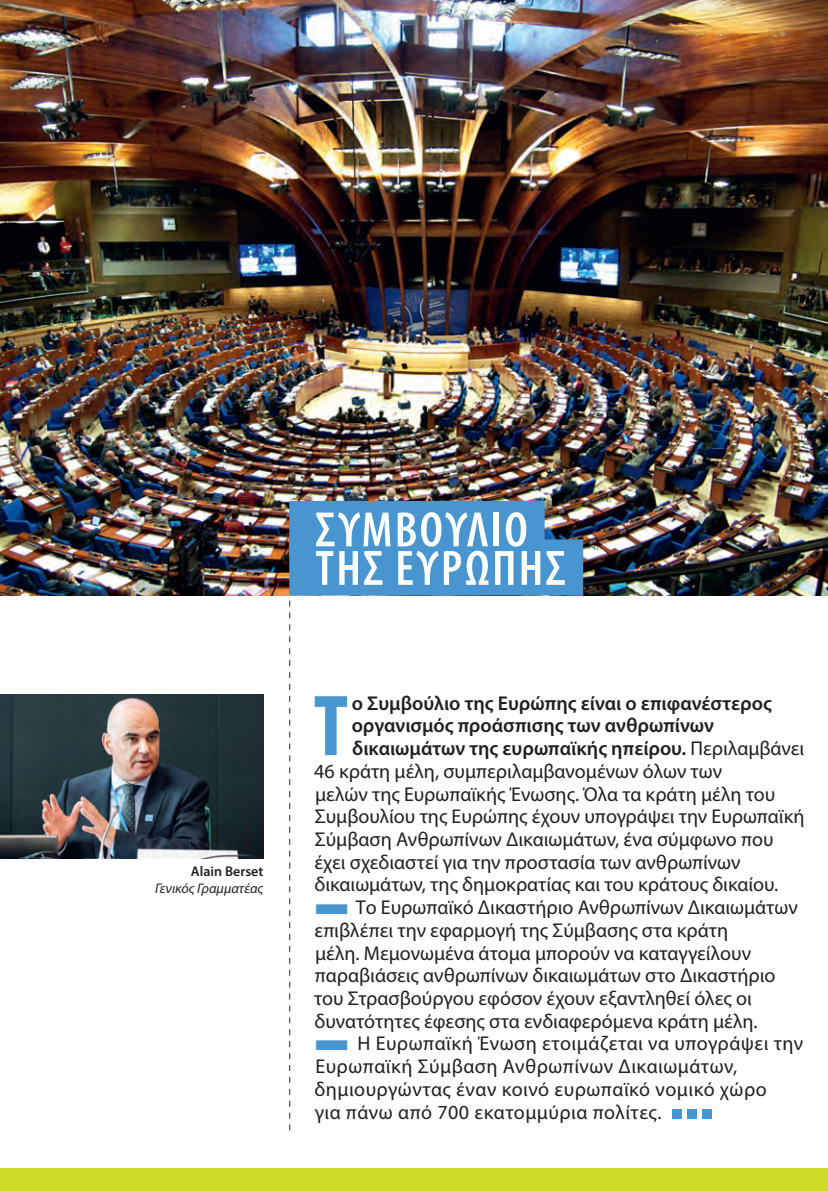
<style>
.page{position:relative;width:828px;height:1191px;background:#fff}
.page>*{position:absolute;margin:0;border:0;box-sizing:border-box;transform-origin:0 0}
.t1{font:700 condensed 87.4px "Myriad Pro";color:#4895d0}
.t2{font:600 condensed 50px/38.4px "Myriad Pro";letter-spacing:.045em;color:#fff}
.t3{font:20px/22.8px "Myriad Pro";color:#231f20}
.t4{font:20px/22.6px "Myriad Pro";letter-spacing:.025em;color:#231f20}
.t5{font:600 20px "Myriad Pro";color:#231f20}
.t6{font:italic 14px "Myriad Pro";color:#231f20}
.t7{font:600 14px "Myriad Pro";color:#231f20}
.s1{font-weight:400}
.s2{color:#4895d0}
</style>
<div class="page">
<img style="left:0;top:0;width:828px;height:595px">
<div style="left:671px;top:1108px;width:10px;height:10px;background:#4895d0"></div>
<div style="left:687px;top:1108px;width:10px;height:10px;background:#4895d0"></div>
<div style="left:702px;top:1108px;width:10px;height:10px;background:#4895d0"></div>
<div style="left:289px;top:501px;width:255px;height:56px;background:#4895d0"></div>
<div style="left:289px;top:539px;width:294px;height:56px;background:#4895d0"></div>
<svg style="left:289px;top:600px;width:1px;height:530px"></svg>
<div style="left:0;top:1168px;width:828px;height:23px;background:#cddc28"></div>
<img style="left:0;top:694px;width:263px;height:164px">
<p class="t7" style="left:191px;top:862px;width:74px">Alain Berset</p>
<p class="t6" style="left:155px;top:880px;width:110px">Γενικός Γραμματέας</p>
<h2 class="t2" style="left:315px;top:509px;width:252px">ΣΥΜΒΟΥΛΙΟ<br>ΤΗΣ ΕΥΡΩΠΗΣ</h2>
<h1 class="t1" style="left:314px;top:671px;width:36px">T</h1>
<p class="t5" style="left:352px;top:690px;width:421px">ο Συμβούλιο της Ευρώπης είναι ο επιφανέστερος</p>
<p class="t5" style="left:352px;top:713px;width:364px">οργανισμός προάσπισης των ανθρωπίνων</p>
<p class="t5" style="left:352px;top:735px;width:454px">δικαιωμάτων της ευρωπαϊκής ηπείρου. <span class="s1">Περιλαμβάνει</span></p>
<p class="t3" style="left:314px;top:759px;width:409px">46 κράτη μέλη, συμπεριλαμβανομένων όλων των</p>
<p class="t3" style="left:315px;top:782px;width:462px">μελών της Ευρωπαϊκής Ένωσης. Όλα τα κράτη μέλη του</p>
<p class="t3" style="left:315px;top:805px;width:491px">Συμβουλίου της Ευρώπης έχουν υπογράψει την Ευρωπαϊκή</p>
<p class="t3" style="left:315px;top:827px;width:460px">Σύμβαση Ανθρωπίνων Δικαιωμάτων, ένα σύμφωνο που</p>
<p class="t3" style="left:314px;top:850px;width:428px">έχει σχεδιαστεί για την προστασία των ανθρωπίνων</p>
<p class="t3" style="left:314px;top:873px;width:465px">δικαιωμάτων, της δημοκρατίας και του κράτους δικαίου.</p>
<p class="t3" style="left:314px;top:895px;width:485px"><span class="s2">■</span> Το Ευρωπαϊκό Δικαστήριο Ανθρωπίνων Δικαιωμάτων επιβλέπει την εφαρμογή της Σύμβασης στα κράτη<br>μέλη. Μεμονωμένα άτομα μπορούν να καταγγείλουν παραβιάσεις ανθρωπίνων δικαιωμάτων στο Δικαστήριο του Στρασβούργου εφόσον έχουν εξαντληθεί όλες οι δυνατότητες έφεσης στα ενδιαφερόμενα κράτη μέλη.</p>
<p class="t4" style="left:314px;top:1032px;width:490px"><span class="s2">■</span> Η Ευρωπαϊκή Ένωση ετοιμάζεται να υπογράψει την Ευρωπαϊκή Σύμβαση Ανθρωπίνων Δικαιωμάτων, δημιουργώντας έναν κοινό ευρωπαϊκό νομικό χώρο<br>για πάνω από 700 εκατομμύρια πολίτες.</p>
</div>
